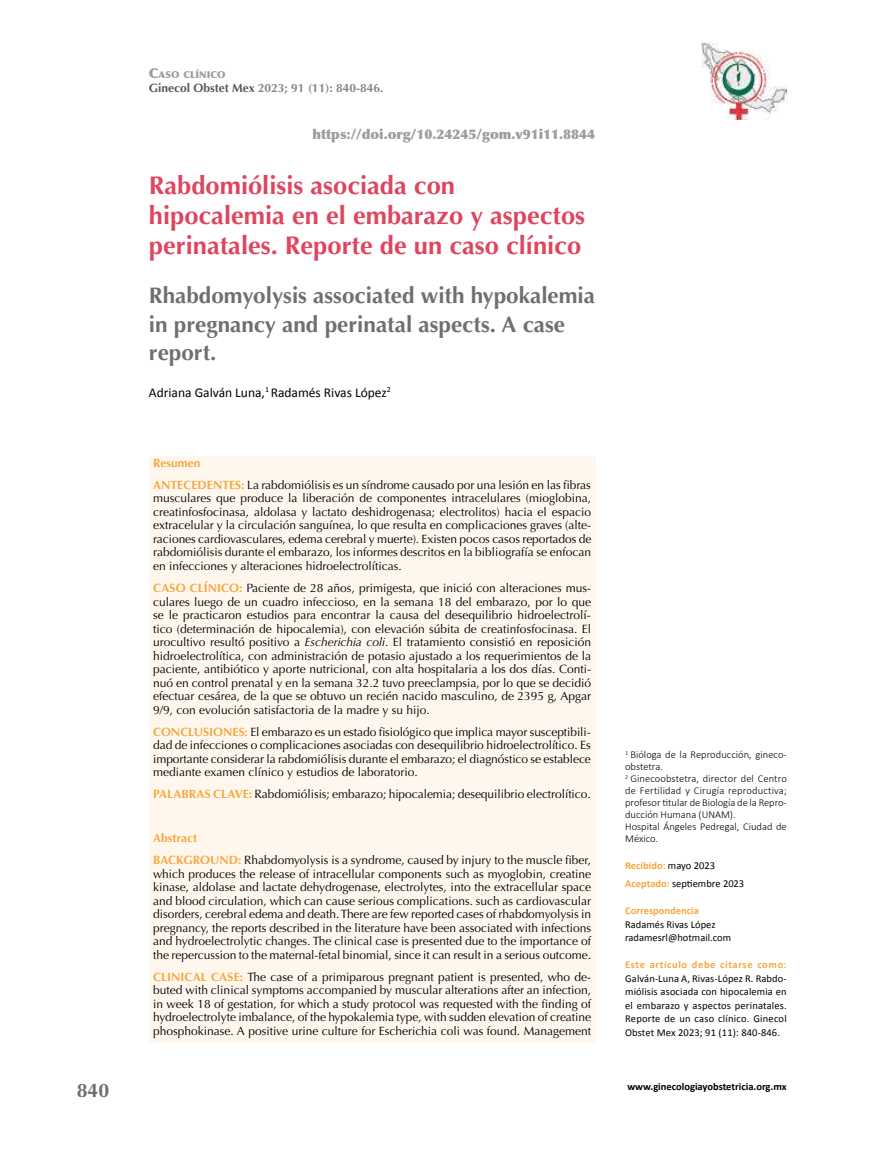
<style>
.page{position:relative;width:893px;height:1149px;background:#fff}
.page>*{position:absolute;margin:0;border:0;box-sizing:border-box;transform-origin:0 0}
.t1{font:700 25.5px/30px "Optima";color:#de465f}
.t2{font:700 22.5px/28.5px "Optima";color:#706f6f}
.t3{font:700 19.5px "Optima";color:#706f6f}
.t4{font:900 13.5px "Optima";color:#9d9d9c}
.t5{font:13.5px "Calibri";color:#000}
.t6{font:12px/13.5px "Optima";color:#000;text-align:justify}
.t7{font:700 12px "Optima";color:#878787}
.t8{font:10.5px/13.5px "Calibri";color:#000}
.t9{font:300 10.5px/12px "Calibri";letter-spacing:.005em;color:#000}
.t10{font:700 10.5px "Calibri";color:#000}
.t11{font:700 10.5px "Calibri";letter-spacing:.05em;color:#f7a73e}
.t12{font:700 10.5px "Calibri";color:#f7a73e}
.t13{font:900 9.45px "Optima";color:#9d9d9c}
.s1{font-size:13.5px}
.s2{color:#575756}
.s3{font-weight:700;color:#f7a73e}
.s4{font-style:italic}
</style>
<div class="page">
<img style="left:702px;top:43px;width:85px;height:76px">
<div style="left:149px;top:455px;width:446px;height:587px;background:#fff7ee"></div>
<p class="t13" style="left:149px;top:69px;width:78px"><span class="s1">C</span>ASO CLÍNICO</p>
<p class="t7" style="left:149px;top:81px;width:236px"><span class="s2">Ginecol Obstet Mex</span> 2023; 91 (11): 840-846.</p>
<p class="t4" style="left:313px;top:126px;width:284px">https://doi.org/10.24245/gom.v91i11.8844</p>
<h1 class="t1" style="left:149px;top:170px;width:438px">Rabdomiólisis asociada con hipocalemia en el embarazo y aspectos perinatales. Reporte de un caso clínico</h1>
<h2 class="t2" style="left:149px;top:281px;width:448px">Rhabdomyolysis associated with hypokalemia in pregnancy and perinatal aspects. A case report.</h2>
<p class="t5" style="left:149px;top:383px;width:243px">Adriana Galván Luna,<sup>1</sup> Radamés Rivas López<sup>2</sup></p>
<p class="t6" style="left:153px;top:452px;width:439px;line-height:22px"><span class="s3">Resumen<br>ANTECEDENTES:</span> La rabdomiólisis es un síndrome causado por una lesión en las fibras</p>
<p class="t6" style="left:153px;top:491px;width:440px">musculares que produce la liberación de componentes intracelulares (mioglobina, creatinfosfocinasa, aldolasa y lactato deshidrogenasa; electrolitos) hacia el espacio extracelular y la circulación sanguínea, lo que resulta en complicaciones graves (alte&shy;raciones cardiovasculares, edema cerebral y muerte). Existen pocos casos reportados de rabdomiólisis durante el embarazo, los informes descritos en la bibliografía se enfocan en infecciones y alteraciones hidroelectrolíticas.</p>
<p class="t6" style="left:153px;top:581px;width:439px"><span class="s3">CASO CLÍNICO:</span> Paciente de 28 años, primigesta, que inició con alteraciones mus&shy;culares luego de un cuadro infeccioso, en la semana 18 del embarazo, por lo que se le practicaron estudios para encontrar la causa del desequilibrio hidroelectrolí&shy;tico (determinación de hipocalemia), con elevación súbita de creatinfosfocinasa. El urocultivo resultó positivo a <span class="s4">Escherichia coli</span>. El tratamiento consistió en reposición hidroelectrolítica, con administración de potasio ajustado a los requerimientos de la paciente, antibiótico y aporte nutricional, con alta hospitalaria a los dos días. Conti&shy;nuó en control prenatal y en la semana 32.2 tuvo preeclampsia, por lo que se decidió efectuar cesárea, de la que se obtuvo un recién nacido masculino, de 2395 g, Apgar 9/9, con evolución satisfactoria de la madre y su hijo.</p>
<p class="t6" style="left:153px;top:724px;width:439px"><span class="s3">CONCLUSIONES:</span> El embarazo es un estado fisiológico que implica mayor susceptibili&shy;dad de infecciones o complicaciones asociadas con desequilibrio hidroelectrolítico. Es importante considerar la rabdomiólisis durante el embarazo; el diagnóstico se establece mediante examen clínico y estudios de laboratorio.</p>
<p class="t6" style="left:153px;top:787px;width:439px"><span class="s3">PALABRAS CLAVE:</span> Rabdomiólisis; embarazo; hipocalemia; desequilibrio electrolítico.</p>
<p class="t6" style="left:153px;top:827px;width:439px;line-height:22px"><span class="s3">Abstract<br>BACKGROUND:</span> Rhabdomyolysis is a syndrome, caused by injury to the muscle fiber,</p>
<p class="t6" style="left:153px;top:866px;width:440px">which produces the release of intracellular components such as myoglobin, creatine kinase, aldolase and lactate dehydrogenase, electrolytes, into the extracellular space and blood circulation, which can cause serious complications. such as cardiovascular disorders, cerebral edema and death. There are few reported cases of rhabdomyolysis in pregnancy, the reports described in the literature have been associated with infections and hydroelectrolytic changes. The clinical case is presented due to the importance of the repercussion to the maternal-fetal binomial, since it can result in a serious outcome.</p>
<p class="t6" style="left:153px;top:969px;width:439px"><span class="s3">CLINICAL CASE:</span> The case of a primiparous pregnant patient is presented, who de&shy;buted with clinical symptoms accompanied by muscular alterations after an infection, in week 18 of gestation, for which a study protocol was requested with the finding of hydroelectrolyte imbalance, of the hypokalemia type, with sudden elevation of creatine phosphokinase. A positive urine culture for Escherichia coli was found. Management</p>
<p class="t9" style="left:625px;top:748px;width:163px"><sup>1</sup> Bióloga de la Reproducción, gineco&shy;obstetra.<br><sup>2</sup> Ginecoobstetra, director del Centro de Fertilidad y Cirugía reproductiva; profesor titular de Biología de la Repro&shy;ducción Humana (UNAM).<br>Hospital Ángeles Pedregal, Ciudad de<br>México.</p>
<p class="t8" style="left:625px;top:855px;width:121px;line-height:18px"><span class="s3">Recibido:</span> mayo 2023<br><span class="s3">Aceptado:</span> septiembre 2023</p>
<p class="t12" style="left:625px;top:903px;width:75px">Correspondencia</p>
<p class="t8" style="left:625px;top:916px;width:107px">Radamés Rivas López radamesrl@hotmail.com</p>
<p class="t11" style="left:625px;top:957px;width:163px">Este artículo debe citarse como:</p>
<p class="t8" style="left:625px;top:970px;width:163px;text-align:justify">Galván-Luna A, Rivas-López R. Rabdo&shy;miólisis asociada con hipocalemia en el embarazo y aspectos perinatales.<br>Reporte de un caso clínico. Ginecol Obstet Mex 2023; 91 (11): 840-846.</p>
<h3 class="t3" style="left:77px;top:1079px;width:34px">840</h3>
<p class="t10" style="left:627px;top:1079px;width:161px">www.ginecologiayobstetricia.org.mx</p>
</div>
